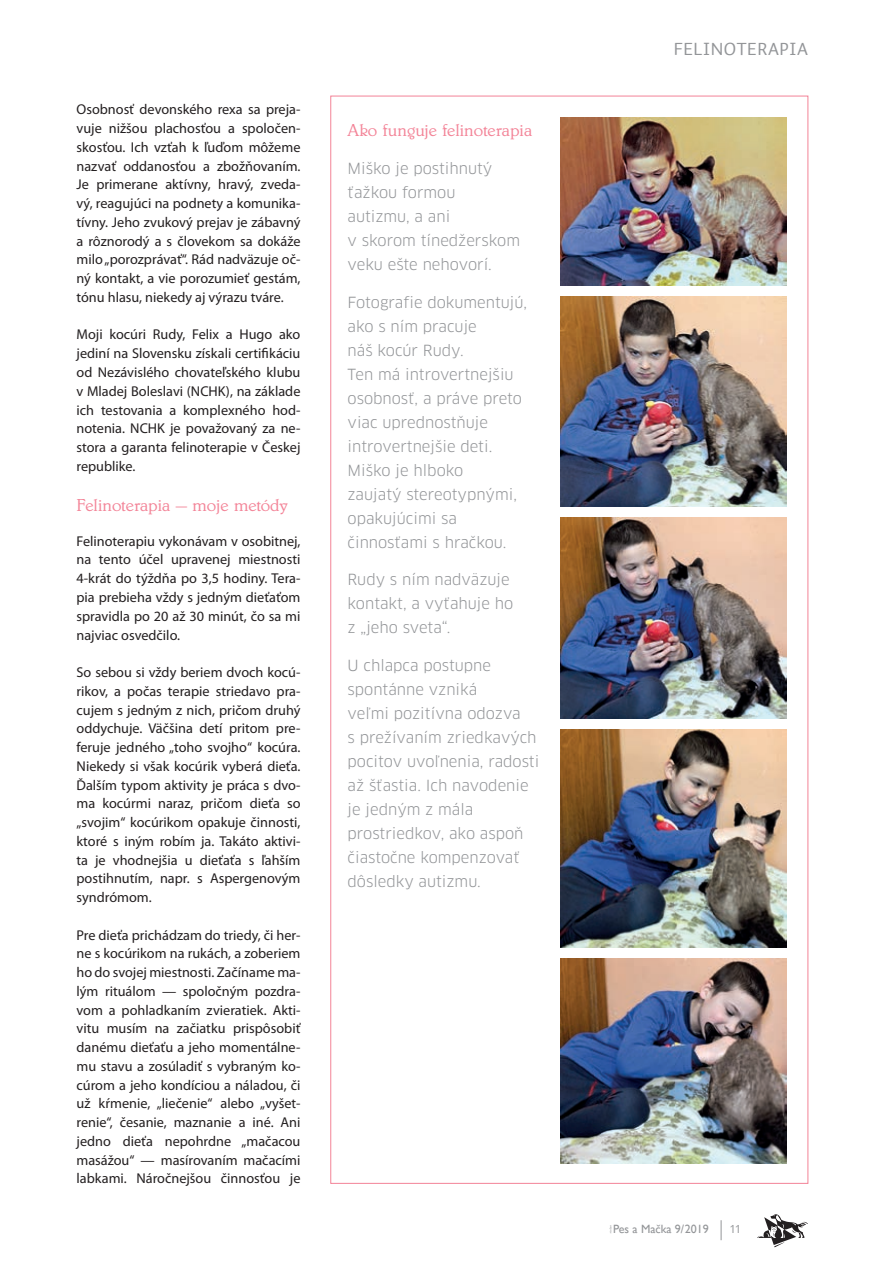
<style>
.page{position:relative;width:893px;height:1263px;background:#fff}
.page>*{position:absolute;margin:0;border:0;box-sizing:border-box;transform-origin:0 0}
.t1{font:300 18px "Belwe TOT";color:#f38397}
.t2{font:18px "Auto 1";letter-spacing:.03em;color:#939598}
.t3{font:15px/24px "Clan Pro";color:#939598}
.t4{font:14.25px/18.8px "Myriad Pro";color:#231f20;text-align:justify}
.t5{font:12px "Gill Sans";color:#939598}
.t6{font:12px "Giltus TOT";color:#939598}
</style>
<div class="page">
<img style="left:560px;top:958px;width:227px;height:205px">
<img style="left:560px;top:730px;width:227px;height:218px">
<img style="left:560px;top:517px;width:226px;height:202px">
<img style="left:560px;top:296px;width:227px;height:211px">
<img style="left:560px;top:118px;width:226px;height:167px">
<svg style="left:757px;top:1214px;width:51px;height:33px"></svg>
<svg style="left:721px;top:1220px;width:1px;height:20px"></svg>
<p class="t4" style="left:77px;top:100px;width:225px">Osobnosť devonského rexa sa preja‑ vuje nižšou plachosťou a spoločen‑ skosťou. Ich vzťah k ľuďom môžeme nazvať oddanosťou a zbožňovaním.<br>Je primerane aktívny, hravý, zveda‑ vý, reagujúci na podnety a komunika‑ tívny. Jeho zvukový prejav je zábavný a rôznorodý a s človekom sa dokáže milo „porozprávať“. Rád nadväzuje oč‑ ný kontakt, a vie porozumieť gestám, tónu hlasu, niekedy aj výrazu tváre.</p>
<p class="t4" style="left:77px;top:325px;width:225px">Moji kocúri Rudy, Felix a Hugo ako jediní na Slovensku získali certifikáciu od Nezávislého chovateľského klubu v Mladej Boleslavi (NCHK), na základe ich testovania a komplexného hod‑ notenia. NCHK je považovaný za ne‑ stora a garanta felinoterapie v Českej republike.</p>
<p class="t1" style="left:77px;top:495px;width:212px">Felinoterapia — moje metódy</p>
<p class="t4" style="left:77px;top:531px;width:225px">Felinoterapiu vykonávam v osobitnej, na tento účel upravenej miestnosti 4‑krát do týždňa po 3,5 hodiny. Tera‑ pia prebieha vždy s jedným dieťaťom spravidla po 20 až 30 minút, čo sa mi najviac osvedčilo.</p>
<p class="t4" style="left:77px;top:663px;width:225px">So sebou si vždy beriem dvoch kocú‑ rikov, a počas terapie striedavo pra‑ cujem s jedným z nich, pričom druhý oddychuje. Väčšina detí pritom pre‑ feruje jedného „toho svojho“ kocúra.<br>Niekedy si však kocúrik vyberá dieťa.<br>Ďalším typom aktivity je práca s dvo‑ ma kocúrmi naraz, pričom dieťa so „svojim“ kocúrikom opakuje činnosti, ktoré s iným robím ja. Takáto aktivi‑ ta je vhodnejšia u dieťaťa s ľahším postihnutím, napr. s Aspergenovým syndrómom.</p>
<p class="t4" style="left:77px;top:925px;width:225px">Pre dieťa prichádzam do triedy, či her‑ ne s kocúrikom na rukách, a zoberiem ho do svojej miestnosti. Začíname ma‑ lým rituálom — spoločným pozdra‑ vom a pohladkaním zvieratiek. Akti‑ vitu musím na začiatku prispôsobiť danému dieťaťu a jeho momentálne‑ mu stavu a zosúladiť s vybraným ko‑ cúrom a jeho kondíciou a náladou, či už kŕmenie, „liečenie“ alebo „vyšet‑ renie“, česanie, maznanie a iné. Ani jedno dieťa nepohrdne „mačacou masážou“ — masírovaním mačacími labkami. Náročnejšou činnosťou je</p>
<p class="t1" style="left:348px;top:121px;width:186px">Ako funguje felinoterapia</p>
<p class="t3" style="left:348px;top:157px;width:174px">Miško je postihnutý ťažkou formou autizmu, a ani<br>v skorom tínedžerskom veku ešte nehovorí.</p>
<p class="t3" style="left:348px;top:290px;width:181px">Fotografie dokumentujú, ako s ním pracuje<br>náš kocúr Rudy.<br>Ten má introvertnejšiu osobnosť, a práve preto viac uprednostňuje introvertnejšie deti.<br>Miško je hlboko<br>zaujatý stereotypnými, opakujúcimi sa činnosťami s hračkou.</p>
<p class="t3" style="left:348px;top:568px;width:167px">Rudy s ním nadväzuje kontakt, a vyťahuje ho z „jeho sveta“.</p>
<p class="t3" style="left:348px;top:653px;width:193px">U chlapca postupne spontánne vzniká<br>veľmi pozitívna odozva<br>s prežívaním zriedkavých pocitov uvoľnenia, radosti až šťastia. Ich navodenie je jedným z mála prostriedkov, ako aspoň čiastočne kompenzovať dôsledky autizmu.</p>
<p class="t2" style="left:674px;top:37px;width:136px">FELINOTERAPIA</p>
<p class="t5" style="left:613px;top:1222px;width:97px">Pes a Mačka 9/2019</p>
<p class="t6" style="left:730px;top:1222px;width:13px">11</p>
</div>
